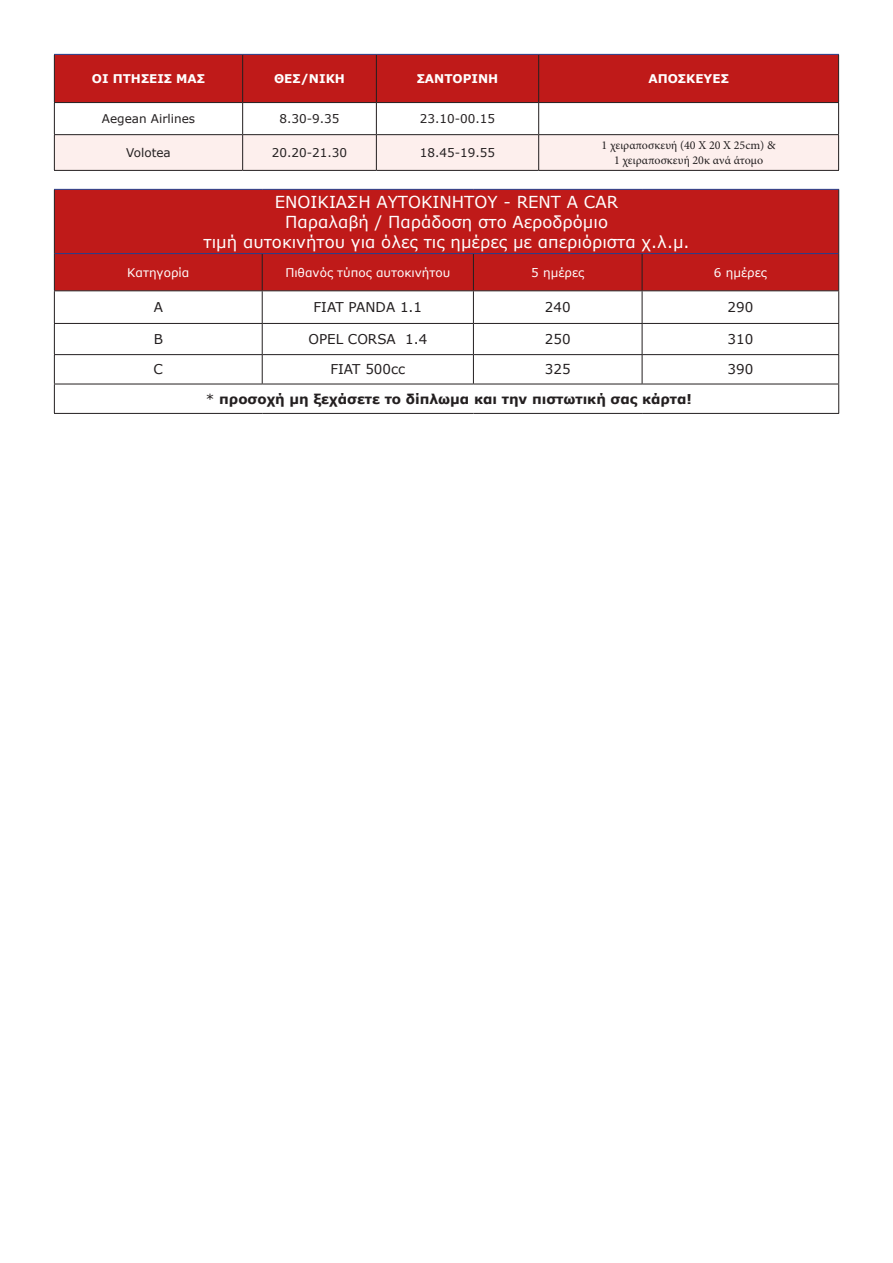
<style>
.page{position:relative;width:893px;height:1263px;background:#fff}
.page>*{position:absolute;margin:0;border:0;box-sizing:border-box;transform-origin:0 0}
.t1{font:16.5px "Verdana";color:#fff}
.Paragraph{font:13.5px "Verdana";color:#231f20}
.Η1{font:700 13.5px "Verdana";color:#231f20}
.Η1-2{font:12px "Verdana";color:#231f20}
.t2{font:12px "Minion Pro";color:#231f20}
.Η1-3{font:12px "Verdana";color:#fff}
.Η1-4{font:700 12px "Verdana";color:#fff}
.s1{font-weight:400}
</style>
<div class="page">
<div style="left:55px;top:190px;width:783px;height:100px;background:#bf1a19"></div>
<svg style="left:55px;top:291px;width:783px;height:122px"></svg>
<hr style="left:54px;top:189px;width:208px;height:1px;background:#253f8e">
<hr style="left:262px;top:189px;width:211px;height:1px;background:#253f8e">
<hr style="left:473px;top:189px;width:169px;height:1px;background:#253f8e">
<hr style="left:642px;top:189px;width:197px;height:1px;background:#253f8e">
<hr style="left:55px;top:253px;width:207px;height:1px;background:#253f8e">
<hr style="left:262px;top:253px;width:211px;height:1px;background:#253f8e">
<hr style="left:473px;top:253px;width:169px;height:1px;background:#253f8e">
<hr style="left:642px;top:253px;width:196px;height:1px;background:#253f8e">
<hr style="left:54px;top:190px;width:1px;height:64px;background:#231f20">
<hr style="left:838px;top:190px;width:1px;height:64px;background:#231f20">
<hr style="left:54px;top:254px;width:1px;height:36px;background:#231f20">
<hr style="left:262px;top:254px;width:1px;height:36px;background:#231f20">
<hr style="left:473px;top:254px;width:1px;height:36px;background:#231f20">
<hr style="left:642px;top:254px;width:1px;height:36px;background:#231f20">
<hr style="left:838px;top:254px;width:1px;height:36px;background:#231f20">
<hr style="left:54px;top:291px;width:1px;height:32px;background:#231f20">
<hr style="left:262px;top:291px;width:1px;height:32px;background:#231f20">
<hr style="left:473px;top:291px;width:1px;height:32px;background:#231f20">
<hr style="left:642px;top:291px;width:1px;height:32px;background:#231f20">
<hr style="left:838px;top:291px;width:1px;height:32px;background:#231f20">
<hr style="left:54px;top:324px;width:1px;height:30px;background:#231f20">
<hr style="left:262px;top:324px;width:1px;height:30px;background:#231f20">
<hr style="left:473px;top:324px;width:1px;height:30px;background:#231f20">
<hr style="left:642px;top:324px;width:1px;height:30px;background:#231f20">
<hr style="left:838px;top:324px;width:1px;height:30px;background:#231f20">
<svg style="left:262px;top:355px;width:1px;height:29px"></svg>
<svg style="left:473px;top:355px;width:1px;height:29px"></svg>
<svg style="left:642px;top:355px;width:1px;height:29px"></svg>
<svg style="left:54px;top:355px;width:1px;height:58px"></svg>
<svg style="left:838px;top:355px;width:1px;height:58px"></svg>
<hr style="left:54px;top:290px;width:208px;height:1px;background:#231f20">
<hr style="left:54px;top:323px;width:208px;height:1px;background:#231f20">
<hr style="left:54px;top:354px;width:208px;height:1px;background:#231f20">
<hr style="left:54px;top:384px;width:208px;height:1px;background:#231f20">
<hr style="left:54px;top:413px;width:208px;height:1px;background:#231f20">
<hr style="left:262px;top:413px;width:211px;height:1px;background:#231f20">
<hr style="left:473px;top:413px;width:169px;height:1px;background:#231f20">
<hr style="left:642px;top:413px;width:197px;height:1px;background:#231f20">
<hr style="left:262px;top:290px;width:211px;height:1px;background:#231f20">
<hr style="left:473px;top:290px;width:169px;height:1px;background:#231f20">
<hr style="left:642px;top:290px;width:197px;height:1px;background:#231f20">
<hr style="left:262px;top:323px;width:211px;height:1px;background:#231f20">
<hr style="left:473px;top:323px;width:169px;height:1px;background:#231f20">
<hr style="left:642px;top:323px;width:197px;height:1px;background:#231f20">
<hr style="left:262px;top:354px;width:211px;height:1px;background:#231f20">
<hr style="left:473px;top:354px;width:169px;height:1px;background:#231f20">
<hr style="left:642px;top:354px;width:197px;height:1px;background:#231f20">
<hr style="left:262px;top:384px;width:211px;height:1px;background:#231f20">
<hr style="left:473px;top:384px;width:169px;height:1px;background:#231f20">
<hr style="left:642px;top:384px;width:197px;height:1px;background:#231f20">
<div style="left:55px;top:55px;width:783px;height:47px;background:#bf1a19"></div>
<div style="left:55px;top:135px;width:783px;height:35px;background:#fdefed"></div>
<hr style="left:54px;top:54px;width:189px;height:1px;background:#253f8e">
<hr style="left:243px;top:54px;width:133px;height:1px;background:#253f8e">
<hr style="left:376px;top:54px;width:163px;height:1px;background:#253f8e">
<hr style="left:539px;top:54px;width:300px;height:1px;background:#253f8e">
<hr style="left:54px;top:55px;width:1px;height:47px;background:#231f20">
<hr style="left:242px;top:55px;width:1px;height:47px;background:#231f20">
<hr style="left:376px;top:55px;width:1px;height:47px;background:#231f20">
<hr style="left:538px;top:55px;width:1px;height:47px;background:#231f20">
<hr style="left:838px;top:55px;width:1px;height:47px;background:#231f20">
<hr style="left:54px;top:102px;width:189px;height:1px;background:#231f20">
<hr style="left:54px;top:103px;width:1px;height:31px;background:#231f20">
<hr style="left:54px;top:134px;width:189px;height:1px;background:#231f20">
<hr style="left:54px;top:135px;width:1px;height:35px;background:#231f20">
<hr style="left:54px;top:170px;width:189px;height:1px;background:#231f20">
<hr style="left:243px;top:102px;width:133px;height:1px;background:#231f20">
<hr style="left:242px;top:103px;width:1px;height:31px;background:#231f20">
<hr style="left:376px;top:102px;width:163px;height:1px;background:#231f20">
<hr style="left:376px;top:103px;width:1px;height:31px;background:#231f20">
<hr style="left:539px;top:102px;width:300px;height:1px;background:#231f20">
<hr style="left:538px;top:103px;width:1px;height:31px;background:#231f20">
<hr style="left:838px;top:103px;width:1px;height:31px;background:#231f20">
<hr style="left:243px;top:134px;width:133px;height:1px;background:#231f20">
<hr style="left:242px;top:135px;width:1px;height:35px;background:#231f20">
<hr style="left:376px;top:134px;width:163px;height:1px;background:#231f20">
<hr style="left:376px;top:135px;width:1px;height:35px;background:#231f20">
<hr style="left:539px;top:134px;width:300px;height:1px;background:#231f20">
<hr style="left:538px;top:135px;width:1px;height:35px;background:#231f20">
<hr style="left:838px;top:135px;width:1px;height:35px;background:#231f20">
<hr style="left:243px;top:170px;width:133px;height:1px;background:#231f20">
<hr style="left:376px;top:170px;width:163px;height:1px;background:#231f20">
<hr style="left:539px;top:170px;width:300px;height:1px;background:#231f20">
<p class="Η1-4" style="left:92px;top:70px;width:115px">ΟΙ ΠΤΗΣΕΙΣ ΜΑΣ</p>
<p class="Η1-4" style="left:274px;top:70px;width:72px">ΘΕΣ/ΝΙΚΗ</p>
<p class="Η1-4" style="left:417px;top:70px;width:83px">ΣΑΝΤΟΡΙΝΗ</p>
<p class="Η1-4" style="left:648px;top:70px;width:82px">ΑΠΟΣΚΕΥΕΣ</p>
<p class="Η1-2" style="left:102px;top:111px;width:95px">Aegean Airlines</p>
<p class="Η1-2" style="left:280px;top:111px;width:61px">8.30-9.35</p>
<p class="Η1-2" style="left:420px;top:111px;width:77px">23.10-00.15</p>
<p class="Η1-2" style="left:126px;top:144px;width:46px">Volotea</p>
<p class="Η1-2" style="left:272px;top:144px;width:77px">20.20-21.30</p>
<p class="Η1-2" style="left:420px;top:144px;width:77px">18.45-19.55</p>
<p class="t2" style="left:602px;top:138px;width:176px">1 χειραποσκευή (40 Χ 20 Χ 25cm) &amp;</p>
<p class="t2" style="left:614px;top:153px;width:151px">1 χειραποσκευή 20κ ανά άτομο</p>
<p class="t1" style="left:275px;top:191px;width:345px">ΕΝΟΙΚΙΑΣΗ ΑΥΤΟΚΙΝΗΤΟΥ - RENT A CAR</p>
<p class="t1" style="left:285px;top:210px;width:324px">Παραλαβή / Παράδοση στο Αεροδρόμιο</p>
<p class="t1" style="left:204px;top:230px;width:487px">τιμή αυτοκινήτου για όλες τις ημέρες με απεριόριστα χ.λ.μ.</p>
<p class="Η1-3" style="left:127px;top:264px;width:63px">Κατηγορία</p>
<p class="Η1-3" style="left:285px;top:264px;width:166px">Πιθανός τύπος αυτοκινήτου</p>
<p class="Η1-3" style="left:531px;top:264px;width:55px">5 ημέρες</p>
<p class="Η1-3" style="left:714px;top:264px;width:55px">6 ημέρες</p>
<p class="Paragraph" style="left:154px;top:298px;width:11px">A</p>
<p class="Paragraph" style="left:314px;top:298px;width:110px">FIAT PANDA 1.1</p>
<p class="Paragraph" style="left:545px;top:298px;width:27px">240</p>
<p class="Paragraph" style="left:727px;top:298px;width:27px">290</p>
<p class="Paragraph" style="left:154px;top:330px;width:11px">Β</p>
<p class="Paragraph" style="left:308px;top:330px;width:120px">OPEL CORSA 1.4</p>
<p class="Paragraph" style="left:545px;top:330px;width:27px">250</p>
<p class="Paragraph" style="left:727px;top:330px;width:27px">310</p>
<p class="Paragraph" style="left:154px;top:360px;width:11px">C</p>
<p class="Paragraph" style="left:330px;top:360px;width:76px">FIAT 500cc</p>
<p class="Paragraph" style="left:545px;top:360px;width:27px">325</p>
<p class="Paragraph" style="left:727px;top:360px;width:27px">390</p>
<p class="Η1" style="left:206px;top:389px;width:488px"><span class="s1">*</span> προσοχή μη ξεχάσετε το δίπλωμα και την πιστωτική σας κάρτα!</p>
</div>
